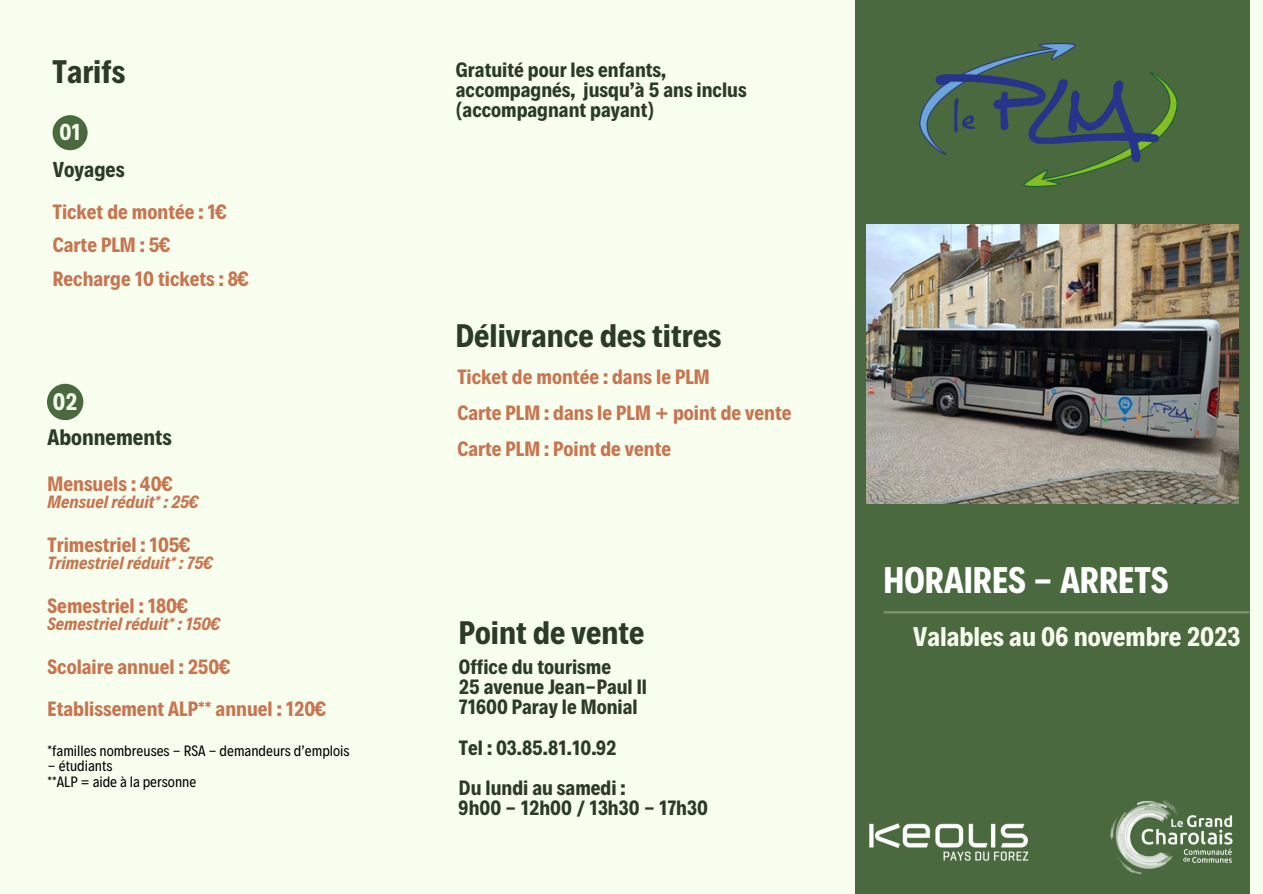
<style>
.page{position:relative;width:1263px;height:894px;background:#fff}
.page>*{position:absolute;margin:0;border:0;box-sizing:border-box;transform-origin:0 0}
.t1{font:700 37.5px "Decalotype";color:#fff}
.t2{font:700 33px "Decalotype";color:#2c3b27}
.t3{font:700 27.3px "Decalotype";color:#f8ffee}
.t4{font:700 24.15px "Decalotype";color:#f8ffee}
.t5{font:700 23.25px "Decalotype";color:#f8ffee}
.t6{font:700 22.65px "Decalotype";color:#2c3b27}
.t7{font:700 21.9px "Decalotype";color:#2c3b27}
.t8{font:700 21px "Decalotype";color:#c87551}
.t9{font:700 21px/20.2px "Decalotype";color:#2c3b27}
.t10{font:italic 700 18px "Decalotype";color:#c87551}
.t11{font:15.15px "Decalotype";color:#000}
</style>
<div class="page">
<div style="left:0;top:0;width:1263px;height:893px;background:#f8ffee"></div>
<div style="left:855px;top:0;width:394px;height:893px;background:#4a693f"></div>
<div style="left:53px;top:115px;width:35px;height:35px;background:#4a693f;border-radius:50%"></div>
<div style="left:47px;top:383px;width:36px;height:37px;background:#4a693f;border-radius:50%"></div>
<hr style="left:883px;top:611px;width:366px;height:2px;background:#f8ffee">
<img style="left:866px;top:224px;width:372px;height:279px">
<img style="left:919px;top:43px;width:259px;height:144px">
<img style="left:869px;top:823px;width:160px;height:38px">
<img style="left:1110px;top:800px;width:123px;height:75px">
<p class="t2" style="left:53px;top:50px;width:74px">Tarifs</p>
<p class="t9" style="left:456px;top:58px;width:292px">Gratuité pour les enfants, accompagnés, jusqu’à 5 ans inclus (accompagnant payant)</p>
<p class="t5" style="left:59px;top:116px;width:23px">01</p>
<p class="t7" style="left:53px;top:155px;width:73px">Voyages</p>
<p class="t8" style="left:53px;top:197px;width:176px">Ticket de montée : 1€</p>
<p class="t8" style="left:53px;top:231px;width:119px">Carte PLM : 5€</p>
<p class="t8" style="left:53px;top:265px;width:198px">Recharge 10 tickets : 8€</p>
<p class="t4" style="left:53px;top:385px;width:26px">02</p>
<p class="t6" style="left:48px;top:422px;width:126px">Abonnements</p>
<p class="t8" style="left:48px;top:470px;width:127px">Mensuels : 40€</p>
<p class="t10" style="left:48px;top:489px;width:152px">Mensuel réduit* : 25€</p>
<p class="t8" style="left:48px;top:530px;width:144px">Trimestriel : 105€</p>
<p class="t10" style="left:48px;top:550px;width:167px">Trimestriel réduit* : 75€</p>
<p class="t8" style="left:48px;top:591px;width:142px">Semestriel : 180€</p>
<p class="t10" style="left:48px;top:611px;width:174px">Semestriel réduit* : 150€</p>
<p class="t8" style="left:48px;top:652px;width:184px">Scolaire annuel : 250€</p>
<p class="t8" style="left:48px;top:694px;width:280px">Etablissement ALP** annuel : 120€</p>
<p class="t11" style="left:48px;top:740px;width:303px">*familles nombreuses - RSA - demandeurs d’emplois</p>
<p class="t11" style="left:48px;top:756px;width:66px">- étudiants</p>
<p class="t11" style="left:48px;top:771px;width:150px">**ALP = aide à la personne</p>
<p class="t2" style="left:456px;top:313px;width:267px">Délivrance des titres</p>
<p class="t8" style="left:457px;top:363px;width:254px">Ticket de montée : dans le PLM</p>
<p class="t8" style="left:457px;top:399px;width:336px">Carte PLM : dans le PLM + point de vente</p>
<p class="t8" style="left:457px;top:435px;width:215px">Carte PLM : Point de vente</p>
<p class="t2" style="left:459px;top:610px;width:187px">Point de vente</p>
<p class="t9" style="left:459px;top:654px;width:154px">Office du tourisme</p>
<p class="t9" style="left:459px;top:675px;width:190px">25 avenue Jean-Paul II</p>
<p class="t9" style="left:459px;top:695px;width:180px">71600 Paray le Monial</p>
<p class="t9" style="left:459px;top:735px;width:159px">Tel : 03.85.81.10.92</p>
<p class="t9" style="left:459px;top:776px;width:168px">Du lundi au samedi :</p>
<p class="t9" style="left:459px;top:796px;width:250px">9h00 - 12h00 / 13h30 - 17h30</p>
<p class="t1" style="left:883px;top:554px;width:286px">HORAIRES - ARRETS</p>
<p class="t3" style="left:913px;top:618px;width:329px">Valables au 06 novembre 2023</p>
</div>
